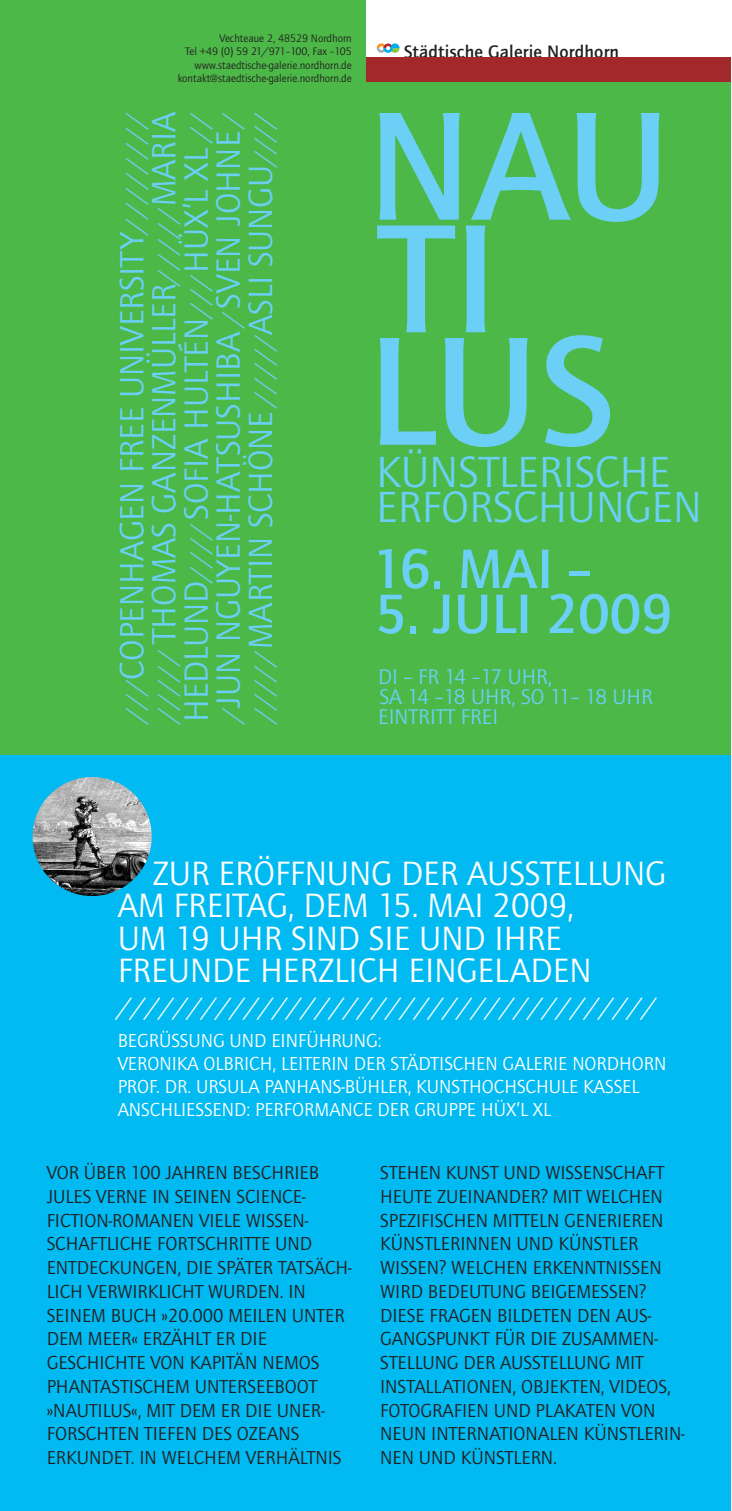
<style>
.page{position:relative;width:732px;height:1511px;background:#fff}
.page>*{position:absolute;margin:0;border:0;box-sizing:border-box;transform-origin:0 0}
.t1{font:700 160px/112.5px "Quay Itc T";color:#6bcff6}
.t2{font:700 57.5px "Quay Itc T";color:#6bcff6}
.t3{font:45.12px/35px "Quay Itc T";color:#6bcff6}
.t4{font:35px/32.4px "Quay Itc T";color:#fff}
.t5{font:34.75px/32.1px "Quay Itc T";color:#6bcff6;text-align:center}
.t6{font:24.38px "Quay Itc T";color:#fff}
.t7{font:24.38px "Quay Itc T";color:#6bcff6}
.t8{font:22px/20px "Quay Itc T";color:#6bcff6}
.t9{font:19.38px/23.8px "Quay Itc T";color:#231f20}
.t10{font:19.38px/23.2px "Quay Itc T";color:#fff}
.t11{font:700 18.62px "Quay Itc T";letter-spacing:.01em;color:#231f20}
.t12{font:11.25px/13.5px "Quay Itc T";color:#231f20;text-align:right}
.s1{font-size:24.38px}
</style>
<div class="page">
<div style="left:0;top:1px;width:730px;height:754px;background:#4cb848"></div>
<div style="left:0;top:755px;width:730px;height:756px;background:#00baf1"></div>
<div style="left:366px;top:1px;width:364px;height:56px;background:#fff"></div>
<svg style="left:376px;top:43px;width:23px;height:10px"></svg>
<img style="left:33px;top:777px;width:119px;height:119px;border-radius:50%">
<div style="left:366px;top:57px;width:364px;height:25px;background:#a3282c"></div>
<p class="t12" style="left:178px;top:31px;width:175px">Vechteaue 2, 48529 Nordhorn<br>Tel +49 (0) 59 21/971–100, Fax –105 www.staedtische-galerie.nordhorn.de kontakt@staedtische-galerie.nordhorn.de</p>
<p class="t11" style="left:403px;top:40px;width:217px">Städtische Galerie Nordhorn</p>
<h3 class="t5" style="left:116px;top:722px;width:614px;rotate:-90deg"><span class="s1">//</span>COPENHAGEN FREE UNIVERSITY<span class="s1">//////// /////</span>THOMAS GANZENMÜLLER<span class="s1">/////</span>MARIA HEDLUND<span class="s1">////</span>SOFIA HULTÉN<span class="s1">///</span>HÜX’L XL <span class="s1">// /</span>JUN NGUYEN-HATSUSHIBA<span class="s1">/</span>SVEN JOHNE<span class="s1">/ /////</span>MARTIN SCHÖNE <span class="s1">/////</span>ASLI SUNGU<span class="s1">////</span></h3>
<h1 class="t1" style="left:366px;top:110px;width:305px">NAU<br>TI<br>LUS</h1>
<h3 class="t3" style="left:376px;top:455px;width:327px">KÜNSTLERISCHE<br>ERFORSCHUNGEN</h3>
<h2 class="t2" style="left:372px;top:537px;width:221px">16. MAI –</h2>
<h2 class="t2" style="left:375px;top:582px;width:299px">5. JULI 2009</h2>
<p class="t8" style="left:378px;top:667px;width:276px">DI – FR 14 –17 UHR,<br>SA 14 –18 UHR, SO 11– 18 UHR</p>
<p class="t7" style="left:122px;top:722px;width:18px;rotate:-90deg">/</p>
<p class="t8" style="left:378px;top:707px;width:121px">EINTRITT FREI</p>
<h3 class="t4" style="left:118px;top:857px;width:549px;text-indent:35px">ZUR ERÖFFNUNG DER AUSSTELLUNG<br>AM FREITAG, DEM 15. MAI 2009,<br>UM 19 UHR SIND SIE UND IHRE<br>FREUNDE HERZLICH EINGELADEN</h3>
<p class="t6" style="left:118px;top:993px;width:540px">//////////////////////////////////////</p>
<p class="t10" style="left:118px;top:1028px;width:550px">BEGRÜSSUNG UND EINFÜHRUNG:<br>VERONIKA OLBRICH, LEITERIN DER STÄDTISCHEN GALERIE NORDHORN PROF. DR. URSULA PANHANS-BÜHLER, KUNSTHOCHSCHULE KASSEL ANSCHLIESSEND: PERFORMANCE DER GRUPPE HÜX’L XL</p>
<p class="t9" style="left:47px;top:1161px;width:306px">VOR ÜBER 100 JAHREN BESCHRIEB<br>JULES VERNE IN SEINEN SCIENCE-<br>FICTION-ROMANEN VIELE WISSEN-<br>SCHAFTLICHE FORTSCHRITTE UND<br>ENTDECKUNGEN, DIE SPÄTER TATSÄCH-<br>LICH VERWIRKLICHT WURDEN. IN<br>SEINEM BUCH »20.000 MEILEN UNTER<br>DEM MEER« ERZÄHLT ER DIE<br>GESCHICHTE VON KAPITÄN NEMOS<br>PHANTASTISCHEM UNTERSEEBOOT »NAUTILUS«, MIT DEM ER DIE UNER-<br>FORSCHTEN TIEFEN DES OZEANS<br>ERKUNDET. IN WELCHEM VERHÄLTNIS</p>
<p class="t9" style="left:380px;top:1161px;width:305px">STEHEN KUNST UND WISSENSCHAFT<br>HEUTE ZUEINANDER? MIT WELCHEN<br>SPEZIFISCHEN MITTELN GENERIEREN<br>KÜNSTLERINNEN UND KÜNSTLER<br>WISSEN? WELCHEN ERKENNTNISSEN<br>WIRD BEDEUTUNG BEIGEMESSEN?<br>DIESE FRAGEN BILDETEN DEN AUS-<br>GANGSPUNKT FÜR DIE ZUSAMMEN-<br>STELLUNG DER AUSSTELLUNG MIT<br>INSTALLATIONEN, OBJEKTEN, VIDEOS,<br>FOTOGRAFIEN UND PLAKATEN VON<br>NEUN INTERNATIONALEN KÜNSTLERIN-<br>NEN UND KÜNSTLERN.</p>
</div>
